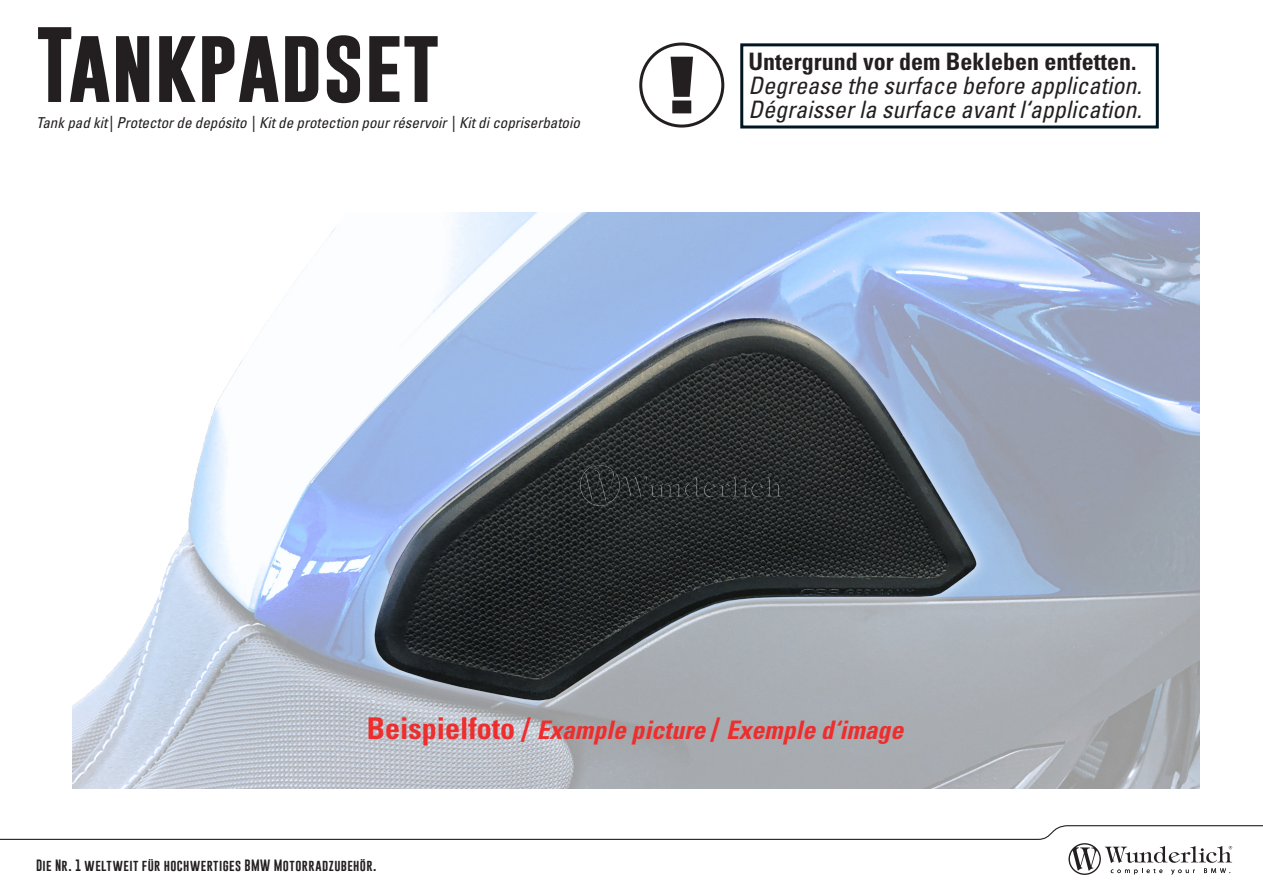
<style>
.page{position:relative;width:1263px;height:893px;background:#fff}
.page>*{position:absolute;margin:0;border:0;box-sizing:border-box;transform-origin:0 0}
.t1{font:700 76.5px "Gobold";color:#231f20}
.BU{font:italic 700 condensed 25.5px "Univers LT Std";color:#ee2d2d}
.BU-2{font:italic condensed 24px "Univers LT Std";color:#231f20}
.BU-3{font:700 condensed 24px "Univers LT Std";color:#231f20}
.t2{font:italic condensed 15px "Univers LT Std";color:#231f20}
.t3{font:12px "Gobold";letter-spacing:.035em;color:#231f20}
.s1{font-style:normal;font-size:30px}
</style>
<div class="page">
<svg style="left:0;top:825px;width:1263px;height:50px"></svg>
<div style="left:740px;top:43px;width:419px;height:85px;border:3px solid #011622"></div>
<div style="left:639px;top:43px;width:85px;height:85px;border:3px solid #231f20;border-radius:50%"></div>
<svg style="left:670px;top:57px;width:23px;height:56px"></svg>
<img style="left:72px;top:213px;width:1127px;height:576px">
<img style="left:581px;top:464px;width:206px;height:41px">
<p class="t1" style="left:36px;top:15px;width:405px">Tankpadset</p>
<p class="t2" style="left:36px;top:113px;width:545px">Tank pad kit| Protector de depósito | Kit de protection pour réservoir | Kit di copriserbatoio</p>
<p class="BU-3" style="left:749px;top:46px;width:389px">Untergrund vor dem Bekleben entfetten.</p>
<p class="BU-2" style="left:749px;top:70px;width:395px">Degrease the surface before application.</p>
<p class="BU-2" style="left:749px;top:94px;width:395px">Dégraisser la surface avant l‘application.</p>
<p class="BU" style="left:367px;top:714px;width:538px"><span class="s1">Beispielfoto /</span> Example picture <span class="s1">/</span> Exemple d‘image</p>
<p class="t3" style="left:36px;top:858px;width:342px">Die Nr. 1 weltweit für hochwertiges BMW Motorradzubehör.</p>
</div>
